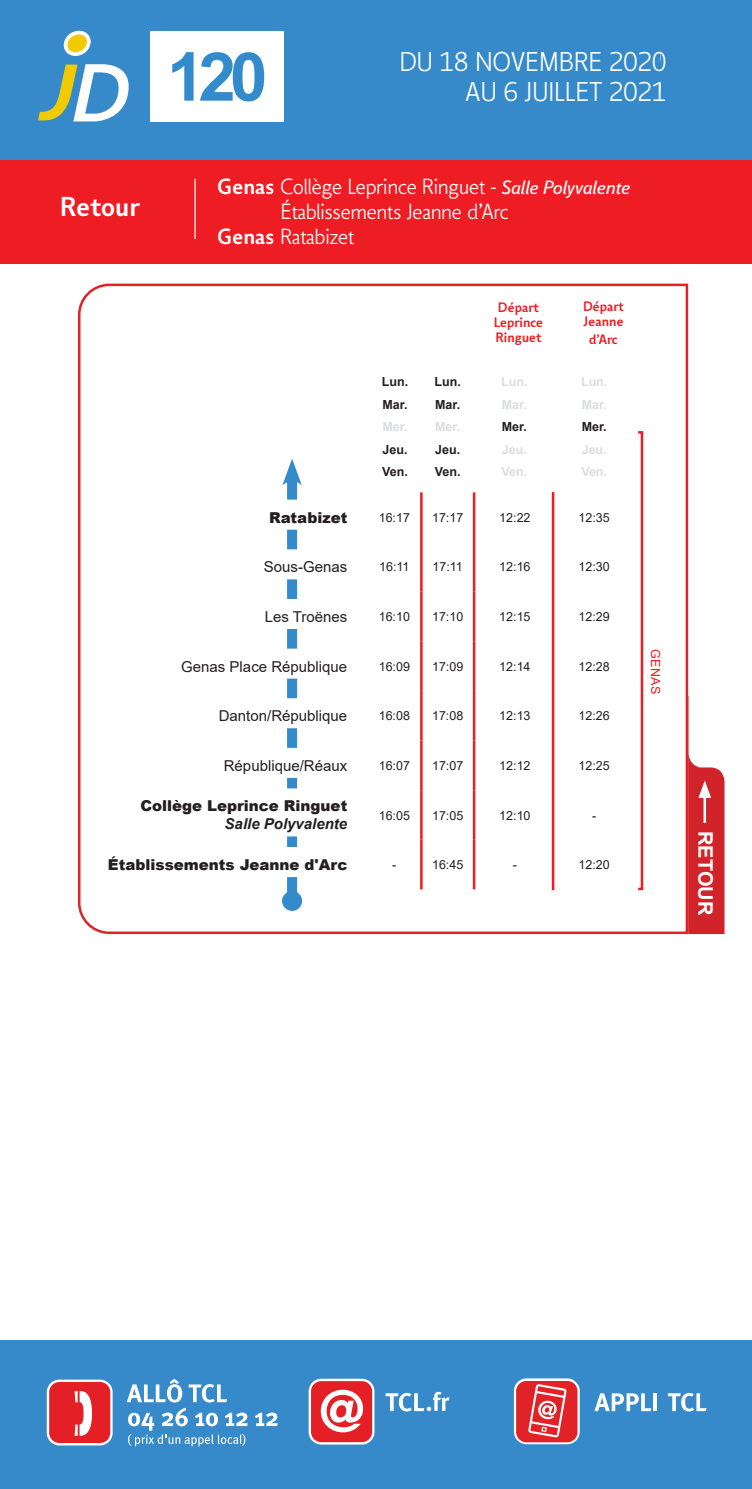
<style>
.page{position:relative;width:752px;height:1489px;background:#fff}
.page>*{position:absolute;margin:0;border:0;box-sizing:border-box;transform-origin:0 0}
.t1{font:700 67.5px "Arial";color:#348bcb}
.t2{font:700 25px "TCL";color:#fff}
.t3{font:300 24.75px/29.8px "TCL";letter-spacing:.01em;color:#fff;text-align:right}
.t4{font:300 20px "TCL";color:#fff}
.t5{font:700 20px "Arial";color:#fff}
.t6{font:15px "Arial";color:#231f20}
.t7{font:900 15px "Arial";color:#231f20}
.t8{font:italic 700 15px "Arial";color:#231f20}
.t9{font:12.5px "Arial";color:#231f20}
.t10{font:700 12.5px/22.5px "Arial";color:#231f20}
.t11{font:700 12.5px/22.5px "Arial";color:#dcdddf}
.t12{font:700 12.5px/15px "TCL";color:#ee1d23}
.t13{font:12.5px "Arial";letter-spacing:.035em;color:#ee1d23}
.s1{font-weight:700}
.s2{font-weight:400;font-style:italic;font-size:17.5px}
</style>
<div class="page">
<div style="left:0;top:0;width:751px;height:161px;background:#378ac9"></div>
<div style="left:0;top:1339px;width:751px;height:149px;background:#378ac9"></div>
<svg style="left:64px;top:31px;width:27px;height:25px"></svg>
<svg style="left:38px;top:64px;width:91px;height:57px"></svg>
<svg style="left:47px;top:1379px;width:66px;height:66px"></svg>
<svg style="left:255px;top:1412px;width:23px;height:13px"></svg>
<svg style="left:127px;top:1378px;width:121px;height:68px"></svg>
<div style="left:49px;top:1381px;width:61px;height:61px;background:#e41f25;border-radius:10px"></div>
<svg style="left:49px;top:1381px;width:61px;height:54px"></svg>
<svg style="left:308px;top:1378px;width:66px;height:66px"></svg>
<svg style="left:513px;top:1378px;width:66px;height:65px"></svg>
<div style="left:311px;top:1380px;width:61px;height:61px;background:#e41f25;border-radius:10px"></div>
<svg style="left:311px;top:1380px;width:59px;height:52px"></svg>
<div style="left:516px;top:1380px;width:61px;height:62px;background:#e12227;border-radius:10px"></div>
<svg style="left:594px;top:1393px;width:57px;height:17px"></svg>
<hr style="left:653px;top:1393px;width:3px;height:17px;background:#fff">
<svg style="left:667px;top:1392px;width:39px;height:19px"></svg>
<svg style="left:528px;top:1384px;width:38px;height:53px"></svg>
<svg style="left:385px;top:1391px;width:64px;height:20px"></svg>
<div style="left:151px;top:31px;width:132px;height:90px;background:#fff"></div>
<div style="left:0;top:161px;width:751px;height:103px;background:#ee1d23"></div>
<hr style="left:194px;top:179px;width:2px;height:60px;background:#fff">
<svg style="left:689px;top:757px;width:35px;height:177px;background:#d4363c"></svg>
<svg style="left:78px;top:283px;width:611px;height:651px"></svg>
<div style="left:636px;top:431px;width:7px;height:459px;border:2px solid #ee1d23"></div>
<hr style="left:551px;top:492px;width:3px;height:398px;background:#ee1d23">
<h2 class="t2" style="left:60px;top:191px;width:82px">Retour</h2>
<h1 class="t1" style="left:167px;top:29px;width:102px">120</h1>
<h3 class="t3" style="left:399px;top:43px;width:264px">DU 2 SEPTEMBRE 2019</h3>
<h3 class="t3" style="left:399px;top:46px;width:268px">DU 18 NOVEMBRE 2020<br>AU 6 JUILLET 2021</h3>
<h3 class="t3" style="left:461px;top:73px;width:202px">AU 4 JUILLET 2020</h3>
<h3 class="t4" style="left:217px;top:173px;width:415px"><span class="s1">Genas</span> Collège Leprince Ringuet - <span class="s2">Salle Polyvalente</span></h3>
<h3 class="t4" style="left:281px;top:198px;width:229px">Établissements Jeanne d’Arc</h3>
<h3 class="t4" style="left:217px;top:223px;width:139px"><span class="s1">Genas</span> Ratabizet</h3>
<p class="t10" style="left:381px;top:371px;width:28px">Lun.<br>Mar.</p>
<p class="t11" style="left:382px;top:416px;width:27px">Mer.</p>
<p class="t10" style="left:382px;top:438px;width:27px">Jeu.<br>Ven.</p>
<p class="t10" style="left:434px;top:371px;width:28px">Lun.<br>Mar.</p>
<p class="t11" style="left:435px;top:416px;width:27px">Mer.</p>
<p class="t10" style="left:434px;top:438px;width:27px">Jeu.<br>Ven.</p>
<p class="t12" style="left:493px;top:299px;width:51px;text-align:center">Départ<br>Leprince<br>Ringuet</p>
<p class="t11" style="left:501px;top:371px;width:28px">Lun.<br>Mar.</p>
<p class="t10" style="left:501px;top:416px;width:27px">Mer.</p>
<p class="t11" style="left:501px;top:438px;width:27px">Jeu.<br>Ven.</p>
<p class="t12" style="left:582px;top:299px;width:43px">Départ<br>Jeanne</p>
<p class="t12" style="left:589px;top:332px;width:30px">d’Arc</p>
<p class="t11" style="left:580px;top:371px;width:28px">Lun.<br>Mar.</p>
<p class="t10" style="left:581px;top:416px;width:27px">Mer.</p>
<p class="t11" style="left:581px;top:438px;width:27px">Jeu.<br>Ven.</p>
<p class="t7" style="left:269px;top:506px;width:80px">Ratabizet</p>
<p class="t9" style="left:378px;top:508px;width:33px">16:17</p>
<p class="t9" style="left:432px;top:508px;width:33px">17:17</p>
<p class="t9" style="left:499px;top:508px;width:33px">12:22</p>
<p class="t9" style="left:578px;top:508px;width:33px">12:35</p>
<p class="t6" style="left:264px;top:556px;width:85px">Sous-Genas</p>
<p class="t9" style="left:379px;top:558px;width:32px">16:11</p>
<p class="t9" style="left:432px;top:558px;width:32px">17:11</p>
<p class="t9" style="left:499px;top:558px;width:33px">12:16</p>
<p class="t9" style="left:578px;top:558px;width:33px">12:30</p>
<p class="t6" style="left:264px;top:606px;width:84px">Les Troënes</p>
<p class="t9" style="left:378px;top:608px;width:33px">16:10</p>
<p class="t9" style="left:432px;top:608px;width:33px">17:10</p>
<p class="t9" style="left:499px;top:608px;width:33px">12:15</p>
<p class="t9" style="left:578px;top:608px;width:33px">12:29</p>
<p class="t6" style="left:181px;top:656px;width:167px">Genas Place République</p>
<p class="t9" style="left:378px;top:657px;width:33px">16:09</p>
<p class="t9" style="left:432px;top:657px;width:33px">17:09</p>
<p class="t9" style="left:499px;top:657px;width:33px">12:14</p>
<p class="t9" style="left:578px;top:657px;width:33px">12:28</p>
<p class="t6" style="left:219px;top:705px;width:130px">Danton/République</p>
<p class="t9" style="left:378px;top:707px;width:33px">16:08</p>
<p class="t9" style="left:432px;top:707px;width:33px">17:08</p>
<p class="t9" style="left:499px;top:707px;width:33px">12:13</p>
<p class="t9" style="left:578px;top:707px;width:33px">12:26</p>
<p class="t6" style="left:224px;top:755px;width:125px">République/Réaux</p>
<p class="t9" style="left:378px;top:756px;width:33px">16:07</p>
<p class="t9" style="left:432px;top:756px;width:33px">17:07</p>
<p class="t9" style="left:499px;top:756px;width:33px">12:12</p>
<p class="t9" style="left:578px;top:756px;width:33px">12:25</p>
<p class="t7" style="left:140px;top:795px;width:208px">Collège Leprince Ringuet</p>
<p class="t8" style="left:224px;top:814px;width:124px">Salle Polyvalente</p>
<p class="t9" style="left:378px;top:806px;width:33px">16:05</p>
<p class="t9" style="left:432px;top:806px;width:33px">17:05</p>
<p class="t9" style="left:499px;top:806px;width:33px">12:10</p>
<p class="t9" style="left:592px;top:806px;width:6px">-</p>
<p class="t7" style="left:108px;top:853px;width:241px">Établissements Jeanne d'Arc</p>
<p class="t9" style="left:392px;top:856px;width:6px">-</p>
<p class="t9" style="left:432px;top:856px;width:33px">16:45</p>
<p class="t9" style="left:512px;top:856px;width:6px">-</p>
<p class="t9" style="left:578px;top:856px;width:33px">12:20</p>
<p class="t13" style="left:664px;top:648px;width:47px;rotate:90deg">GENAS</p>
<h3 class="t5" style="left:719px;top:830px;width:86px;rotate:90deg">RETOUR</h3>
</div>
